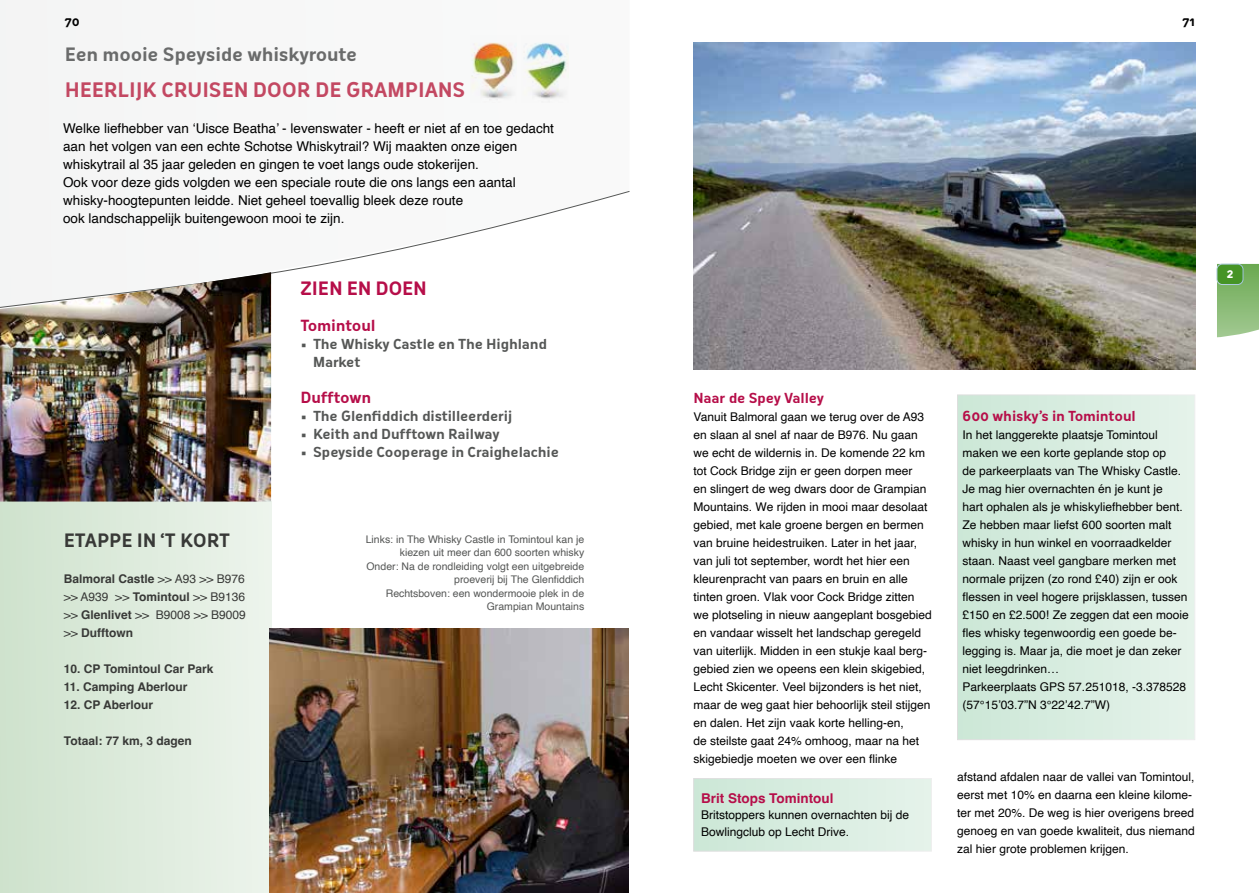
<style>
.page{position:relative;width:1259px;height:893px;background:#fff}
.page>*{position:absolute;margin:0;border:0;box-sizing:border-box;transform-origin:0 0}
.t1{font:700 19.5px "Oceania";color:#c34862}
.t2{font:700 18px "Oceania";letter-spacing:-.01em;color:#6a6b6b}
.t3{font:700 18px "Oceania";letter-spacing:-.005em;color:#383937}
.t4{font:700 18px "Oceania";color:#b60e49}
.t5{font:700 15px "Oceania";letter-spacing:-.01em;color:#b60e49}
.t6{font:13.5px/18px "Helvetica";color:#000}
.t7{font:700 13.5px/18px "Oceania";letter-spacing:-.01em;color:#555756}
.t8{font:700 13.5px "Oceania";letter-spacing:-.01em;color:#b60e49}
.t9{font:700 13.5px "Helvetica";color:#b60e49}
.t10{font:12px/18px "Helvetica";color:#000}
.t11{font:12px/18px "Helvetica";color:#383937;text-align:justify}
.t12{font:700 12px "Helvetica";color:#383937}
.t13{font:700 12px "Oceania";color:#000}
.t14{font:700 12px "Oceania";color:#fff}
.t15{font:10.5px/13.5px "Helvetica";color:#555756;text-align:right}
.s1{font-weight:700}
</style>
<div class="page">
<div style="left:693px;top:778px;width:238px;height:73px;background:#d8ede0"></div>
<div style="left:957px;top:395px;width:238px;height:345px;background:#d8ede0"></div>
<div style="left:0;top:502px;width:272px;height:391px;background:linear-gradient(to right,#cee2cd,#edf4ec)"></div>
<svg style="left:0;top:0;width:569px;height:191px"></svg>
<svg style="left:0;top:191px;width:630px;height:123px"></svg>
<img style="left:0;top:272px;width:271px;height:230px">
<img style="left:270px;top:629px;width:358px;height:264px">
<img style="left:693px;top:43px;width:502px;height:327px">
<svg style="left:1217px;top:264px;width:42px;height:73px;background:#8ebd7b"></svg>
<div style="left:1217px;top:264px;width:26px;height:21px;background:#469426;border-radius:5px"></div>
<div style="left:1216px;top:264px;width:27px;height:21px;border:1px solid #fff;border-radius:5px"></div>
<p class="t13" style="left:65px;top:15px;width:17px">70</p>
<p class="t13" style="left:1182px;top:15px;width:14px">71</p>
<h2 class="t2" style="left:65px;top:43px;width:294px">Een mooie Speyside whiskyroute</h2>
<h1 class="t1" style="left:65px;top:78px;width:401px">HEERLIJK CRUISEN DOOR DE GRAMPIANS</h1>
<p class="t6" style="left:63px;top:119px;width:492px">Welke liefhebber van ‘Uisce Beatha’ - levenswater - heeft er niet af en toe gedacht aan het volgen van een echte Schotse Whiskytrail? Wij maakten onze eigen whiskytrail al 35 jaar geleden en gingen te voet langs oude stokerijen.<br>Ook voor deze gids volgden we een speciale route die ons langs een aantal whisky-hoogtepunten leidde. Niet geheel toevallig bleek deze route<br>ook landschappelijk buitengewoon mooi te zijn.</p>
<h2 class="t3" style="left:64px;top:529px;width:168px">ETAPPE IN ‘T KORT</h2>
<p class="t11" style="left:64px;top:570px;width:183px"><span class="s1">Balmoral Castle</span> &gt;&gt; A93 &gt;&gt; B976 &gt;&gt; A939 &gt;&gt; <span class="s1">Tomintoul</span> &gt;&gt; B9136 &gt;&gt; <span class="s1">Glenlivet</span> &gt;&gt; B9008 &gt;&gt; B9009 &gt;&gt; <span class="s1">Dufftown</span></p>
<p class="t12" style="left:64px;top:661px;width:151px">10. CP Tomintoul Car Park</p>
<p class="t12" style="left:64px;top:679px;width:125px">11. Camping Aberlour</p>
<p class="t12" style="left:64px;top:697px;width:91px">12. CP Aberlour</p>
<p class="t12" style="left:64px;top:733px;width:129px">Totaal: 77 km, 3 dagen</p>
<h2 class="t4" style="left:300px;top:277px;width:128px">ZIEN EN DOEN</h2>
<p class="t5" style="left:300px;top:316px;width:77px">Tomintoul</p>
<p class="t7" style="left:313px;top:335px;width:235px;text-indent:-13px">• The Whisky Castle en The Highland<br>Market</p>
<p class="t5" style="left:300px;top:388px;width:72px">Dufftown</p>
<p class="t7" style="left:300px;top:407px;width:213px">• The Glenfiddich distilleerderij</p>
<p class="t7" style="left:300px;top:425px;width:201px">• Keith and Dufftown Railway</p>
<p class="t7" style="left:300px;top:443px;width:260px">• Speyside Cooperage in Craighelachie</p>
<p class="t15" style="left:366px;top:532px;width:220px">Links: in The Whisky Castle in Tomintoul kan je kiezen uit meer dan 600 soorten whisky Onder: Na de rondleiding volgt een uitgebreide proeverij bij The Glenfiddich<br>Rechtsboven: een wondermooie plek in de Grampian Mountains</p>
<p class="t8" style="left:693px;top:390px;width:132px">Naar de Spey Valley</p>
<p class="t10" style="left:693px;top:408px;width:240px">Vanuit Balmoral gaan we terug over de A93 en slaan al snel af naar de B976. Nu gaan we echt de wildernis in. De komende 22 km tot Cock Bridge zijn er geen dorpen meer<br>en slingert de weg dwars door de Grampian Mountains. We rijden in mooi maar desolaat gebied, met kale groene bergen en bermen van bruine heidestruiken. Later in het jaar, van juli tot september, wordt het hier een kleurenpracht van paars en bruin en alle tinten groen. Vlak voor Cock Bridge zitten we plotseling in nieuw aangeplant bosgebied en vandaar wisselt het landschap geregeld van uiterlijk. Midden in een stukje kaal berg&shy;gebied zien we opeens een klein skigebied, Lecht Skicenter. Veel bijzonders is het niet, maar de weg gaat hier behoorlijk steil stijgen en dalen. Het zijn vaak korte helling-en,<br>de steilste gaat 24% omhoog, maar na het skigebiedje moeten we over een flinke</p>
<p class="t9" style="left:701px;top:790px;width:134px">Brit Stops Tomintoul</p>
<p class="t10" style="left:701px;top:807px;width:210px;line-height:16.5px">Britstoppers kunnen overnachten bij de<br>Bowlingclub op Lecht Drive.</p>
<p class="t8" style="left:962px;top:408px;width:175px">600 whisky’s in Tomintoul</p>
<p class="t10" style="left:962px;top:426px;width:228px">In het langgerekte plaatsje Tomintoul maken we een korte geplande stop op<br>de parkeerplaats van The Whisky Castle.<br>Je mag hier overnachten én je kunt je<br>hart ophalen als je whiskyliefhebber bent.<br>Ze hebben maar liefst 600 soorten malt whisky in hun winkel en voorraadkelder staan. Naast veel gangbare merken met normale prijzen (zo rond £40) zijn er ook flessen in veel hogere prijsklassen, tussen £150 en £2.500! Ze zeggen dat een mooie fles whisky tegenwoordig een goede be&shy;legging is. Maar ja, die moet je dan zeker niet leegdrinken…<br>Parkeerplaats GPS 57.251018, -3.378528 (57°15’03.7”N 3°22’42.7”W)</p>
<p class="t10" style="left:957px;top:768px;width:239px">afstand afdalen naar de vallei van Tomintoul, eerst met 10% en daarna een kleine kilome&shy;ter met 20%. De weg is hier overigens breed genoeg en van goede kwaliteit, dus niemand zal hier grote problemen krijgen.</p>
<p class="t14" style="left:1226px;top:266px;width:9px">2</p>
</div>
